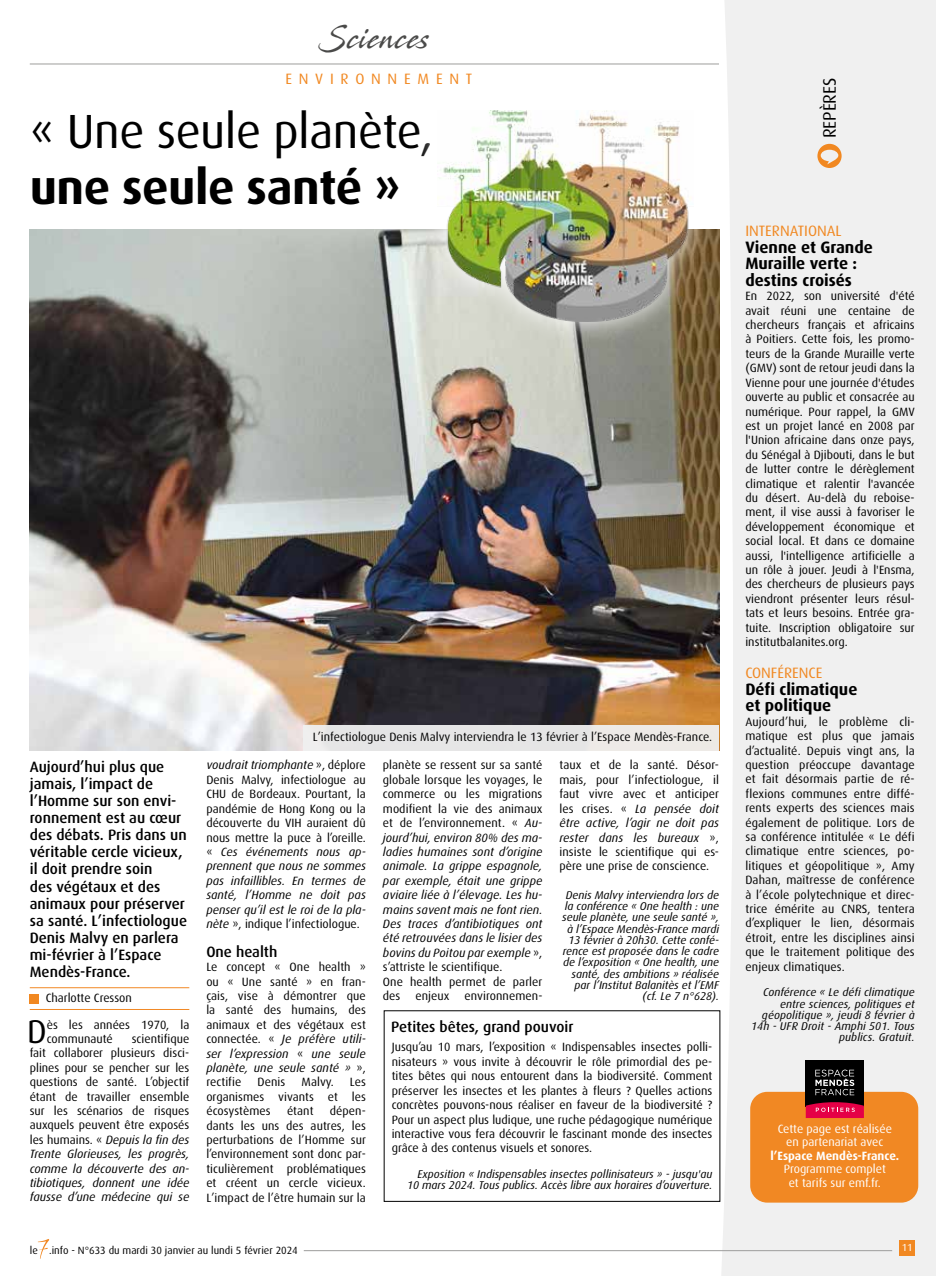
<style>
.page{position:relative;width:936px;height:1276px;background:#fff}
.page>*{position:absolute;margin:0;border:0;box-sizing:border-box;transform-origin:0 0}
.t1{font:48px "Dax";letter-spacing:-.01em;color:#000}
.t2{font:700 48px "Dax";letter-spacing:-.01em;color:#000}
.t3{font:33px "Dax";color:#000}
.t4{font:30px "Stingray";letter-spacing:.04em;color:#4a4a49;scale:.74 1}
.t5{font:18px "Dax";letter-spacing:-.005em;color:#000}
.t6{font:700 16.5px/16.5px "Dax";color:#000}
.t7{font:500 15px/17.1px "Dax";color:#000}
.t8{font:15px "Dax";color:#f18821}
.t9{font:15px "Dax";letter-spacing:.45em;color:#f18821}
.t10{font:12px/14.4px "Dax";color:#000;text-align:justify}
.t11{font:italic 12px/14.4px "Dax";letter-spacing:.005em;color:#000}
.t12{font:12px/13.5px "Dax";color:#fff;text-align:center}
.t13{font:700 12px "Dax";color:#fff}
.t14{font:italic 11.25px/11.2px "Dax";color:#000;text-align:right}
.t15{font:10.5px "Dax";color:#000}
.t16{font:10.2px "Dax";color:#fff}
.s1{font-style:italic}
.s2{font-style:normal}
</style>
<div class="page">
<div style="left:720px;top:0;width:215px;height:1276px;background:#f0f0f0"></div>
<svg style="left:817px;top:144px;width:24px;height:24px"></svg>
<hr style="left:30px;top:987px;width:159px;height:1px;background:#f18825">
<div style="left:30px;top:994px;width:9px;height:9px;background:#f18821"></div>
<hr style="left:30px;top:1009px;width:159px;height:1px;background:#f18825">
<img style="left:30px;top:230px;width:689px;height:520px">
<div style="left:304px;top:725px;width:415px;height:25px;background:#e6e6e6"></div>
<hr style="left:30px;top:64px;width:689px;height:1px;background:#9d9d9c">
<div style="left:899px;top:1240px;width:15px;height:15px;background:#f18821"></div>
<hr style="left:304px;top:1250px;width:588px;height:1px;background:#9d9d9c">
<svg style="left:38px;top:1239px;width:11px;height:19px"></svg>
<svg style="left:413px;top:110px;width:304px;height:235px"></svg>
<img style="left:437px;top:111px;width:256px;height:210px">
<div style="left:750px;top:1091px;width:168px;height:111px;background:#f18823;border-radius:17px"></div>
<div style="left:805px;top:1060px;width:58px;height:46px;background:#000"></div>
<svg style="left:805px;top:1102px;width:58px;height:16px"></svg>
<svg style="left:815px;top:1069px;width:39px;height:26px"></svg>
<h3 class="t4" style="left:318px;top:18px;width:153px">Sciences</h3>
<p class="t9" style="left:285px;top:71px;width:188px">ENVIRONNEMENT</p>
<h1 class="t1" style="left:30px;top:105px;width:405px">« Une seule planète,</h1>
<h1 class="t2" style="left:30px;top:160px;width:372px">une seule santé »</h1>
<p class="t7" style="left:30px;top:758px;width:159px">Aujourd’hui plus que jamais, l’impact de l’Homme sur son envi&shy;ronnement est au cœur des débats. Pris dans un véritable cercle vicieux, il doit prendre soin<br>des végétaux et des animaux pour préserver sa santé. L’infectiologue<br>Denis Malvy en parlera mi-février à l’Espace<br>Mendès-France.</p>
<p class="t10" style="left:46px;top:991px;width:88px">Charlotte Cresson</p>
<h2 class="t3" style="left:27px;top:1013px;width:21px">D</h2>
<p class="t10" style="left:47px;top:1017px;width:144px">ès les années 1970, la communauté</p>
<p class="t10" style="left:30px;top:1031px;width:161px;text-indent:102px">scientifique fait collaborer plusieurs disci&shy;plines pour se pencher sur les questions de santé. L’objectif étant de travailler ensemble sur les scénarios de risques auxquels peuvent être exposés les humains. « <span class="s1">Depuis la fin des Trente Glorieuses, les progrès, comme la découverte des an&shy;tibiotiques, donnent une idée fausse d’une médecine qui se</span></p>
<p class="t10" style="left:313px;top:730px;width:401px">L’infectiologue Denis Malvy interviendra le 13 février à l’Espace Mendès-France.</p>
<p class="t10" style="left:206px;top:758px;width:161px"><span class="s1">voudrait triomphante</span> », déplore Denis Malvy, infectiologue au CHU de Bordeaux. Pourtant, la pandémie de Hong Kong ou la découverte du VIH auraient dû nous mettre la puce à l’oreille. « <span class="s1">Ces événements nous ap&shy;prennent que nous ne sommes pas infaillibles. En termes de santé, l’Homme ne doit pas penser qu’il est le roi de la pla&shy;nète</span> », indique l’infectiologue.</p>
<p class="t7" style="left:206px;top:943px;width:73px">One health</p>
<p class="t10" style="left:206px;top:960px;width:161px">Le concept « One health » ou « Une santé » en fran&shy;çais, vise à démontrer que la santé des humains, des animaux et des végétaux est connectée. « <span class="s1">Je préfère utili&shy;ser l’expression</span> « <span class="s1">une seule planète, une seule santé »</span> », rectifie</p>
<p class="t10" style="left:257px;top:1075px;width:29px">Denis</p>
<p class="t10" style="left:301px;top:1075px;width:34px">Malvy.</p>
<p class="t10" style="left:206px;top:1075px;width:161px;text-indent:143px">Les organismes vivants et les écosystèmes</p>
<p class="t10" style="left:206px;top:1104px;width:161px;text-indent:123px">dépen&shy;dants les uns des autres, les perturbations de l’Homme sur l’environnement sont donc par&shy;ticulièrement problématiques et créent un cercle vicieux.<br>L’impact de l’être humain sur la</p>
<p class="t10" style="left:287px;top:1104px;width:28px">étant</p>
<p class="t11" style="left:383px;top:758px;width:161px"><span class="s2">planète se ressent sur sa santé globale lorsque les voyages, le commerce ou les migrations modifient la vie des animaux et de l’environnement. «</span> Au&shy;jourd’hui, environ 80% des ma&shy;ladies humaines sont d’origine animale. La grippe espagnole, par exemple, était une grippe aviaire liée à l’élevage. Les hu&shy;mains savent mais ne font rien.<br>Des traces d’antibiotiques ont été retrouvées dans le lisier des bovins du Poitou par exemple <span class="s2">», s’attriste le scientifique.<br>One health permet de parler des enjeux environnemen-</span></p>
<p class="t10" style="left:559px;top:758px;width:161px">taux et de la santé. Désor&shy;mais, pour l’infectiologue, il faut vivre avec et anticiper les crises. « <span class="s1">La pensée doit être active, l’agir ne doit pas rester dans les bureaux</span> », insiste le scientifique qui es&shy;père une prise de conscience.</p>
<p class="t14" style="left:562px;top:889px;width:158px">Denis Malvy interviendra lors de la conférence « One health : une seule planète, une seule santé », à l’Espace Mendès-France mardi<br>13 février à 20h30. Cette confé&shy;rence est proposée dans le cadre de l’exposition « One health, une santé, des ambitions » réalisée par l’Institut Balanitès et l’EMF (cf. Le 7 n°628).</p>
<p class="t7" style="left:391px;top:1018px;width:184px">Petites bêtes, grand pouvoir</p>
<p class="t10" style="left:391px;top:1040px;width:322px">Jusqu’au 10 mars, l’exposition « Indispensables insectes polli&shy;nisateurs » vous invite à découvrir le rôle primordial des pe&shy;tites bêtes qui nous entourent dans la biodiversité. Comment préserver les insectes et les plantes à fleurs ? Quelles actions concrètes pouvons-nous réaliser en faveur de la biodiversité ?<br>Pour un aspect plus ludique, une ruche pédagogique numérique interactive vous fera découvrir le fascinant monde des insectes grâce à des contenus visuels et sonores.</p>
<p class="t14" style="left:407px;top:1168px;width:307px">Exposition « Indispensables insectes pollinisateurs » - jusqu'au<br>10 mars 2024. Tous publics. Accès libre aux horaires d’ouverture.</p>
<p class="t15" style="left:30px;top:1244px;width:269px">le .info - N°633 du mardi 30 janvier au lundi 5 février 2024</p>
<h3 class="t5" style="left:819px;top:138px;width:62px;rotate:-90deg">REPÈRES</h3>
<p class="t8" style="left:745px;top:223px;width:98px">INTERNATIONAL</p>
<h3 class="t6" style="left:745px;top:239px;width:129px">Vienne et Grande<br>Muraille verte : destins croisés</h3>
<p class="t10" style="left:745px;top:289px;width:171px">En 2022, son université d'été avait réuni une centaine de chercheurs français et africains à Poitiers. Cette fois, les promo&shy;teurs de la Grande Muraille verte (GMV) sont de retour jeudi dans la Vienne pour une journée d'études ouverte au public et consacrée au numérique. Pour rappel, la GMV est un projet lancé en 2008 par l'Union africaine dans onze pays, du Sénégal à Djibouti, dans le but de lutter contre le dérèglement climatique et ralentir l'avancée du désert. Au-delà du reboise&shy;ment, il vise aussi à favoriser le développement économique et social local. Et dans ce domaine aussi, l'intelligence artificielle a un rôle à jouer. Jeudi à l'Ensma, des chercheurs de plusieurs pays viendront présenter leurs résul&shy;tats et leurs besoins. Entrée gra&shy;tuite. Inscription obligatoire sur institutbalanites.org.</p>
<p class="t8" style="left:745px;top:665px;width:78px">CONFÉRENCE</p>
<h3 class="t6" style="left:745px;top:681px;width:113px">Défi climatique et politique</h3>
<p class="t10" style="left:745px;top:714px;width:171px">Aujourd’hui, le problème cli&shy;matique est plus que jamais d’actualité. Depuis vingt ans, la question préoccupe davantage et fait désormais partie de ré&shy;flexions communes entre diffé&shy;rents experts des sciences mais également de politique. Lors de sa conférence intitulée « Le défi climatique entre sciences, po&shy;litiques et géopolitique », Amy Dahan, maîtresse de conférence à l’école polytechnique et direc&shy;trice émérite au CNRS, tentera d’expliquer le lien, désormais étroit, entre les disciplines ainsi que le traitement politique des enjeux climatiques.</p>
<p class="t14" style="left:751px;top:987px;width:165px">Conférence « Le défi climatique entre sciences, politiques et géopolitique », jeudi 8 février à<br>14h - UFR Droit - Amphi 501. Tous publics. Gratuit.</p>
<p class="t12" style="left:777px;top:1122px;width:116px">Cette page est réalisée en partenariat avec</p>
<p class="t13" style="left:770px;top:1148px;width:130px">l’Espace Mendès-France.</p>
<p class="t12" style="left:783px;top:1162px;width:104px">Programme complet et tarifs sur emf.fr.</p>
<p class="t16" style="left:901px;top:1242px;width:12px">191</p>
</div>
